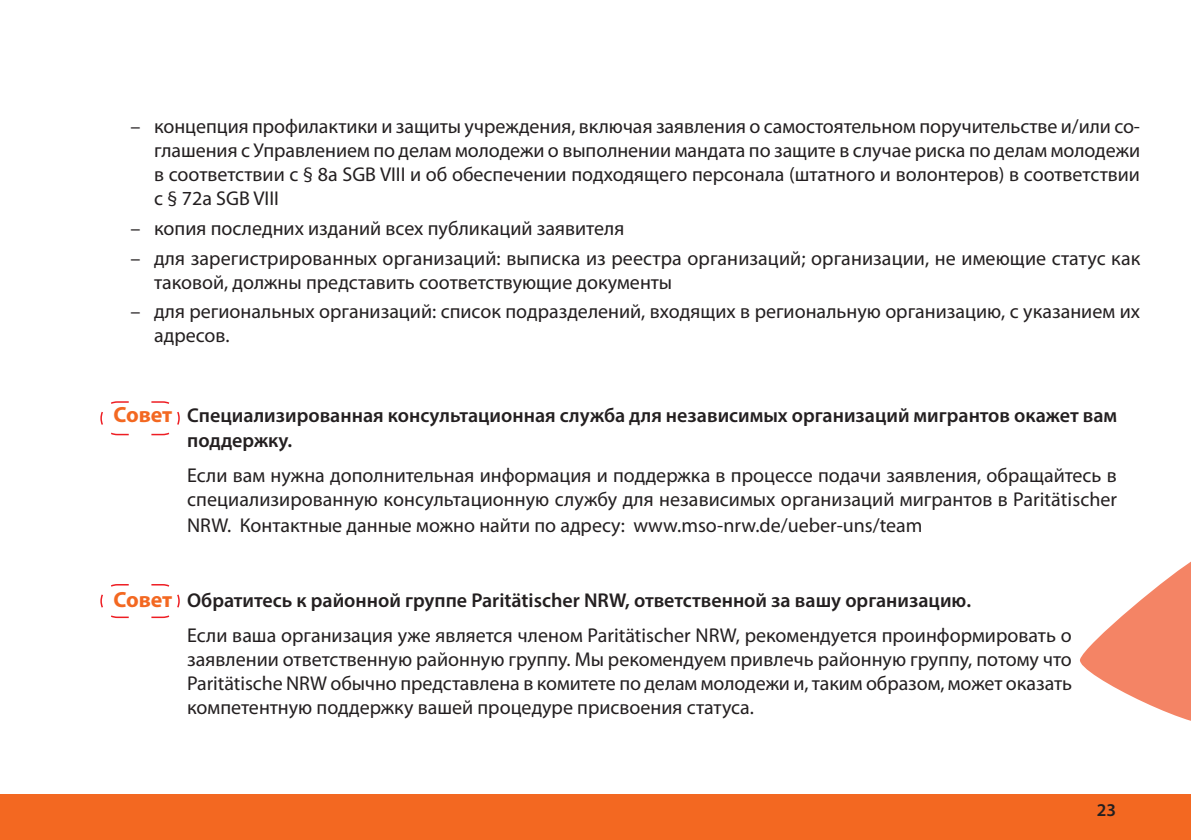
<style>
.page{position:relative;width:1191px;height:840px;background:#fff}
.page>*{position:absolute;margin:0;border:0;box-sizing:border-box;transform-origin:0 0}
.Fließtext_Aufzählung{font:20px/24px "Myriad Pro";color:#231f20}
.Fließtext{font:20px/24px "Myriad Pro";color:#231f20}
.Fließtext-2{font:600 20px/24px "Myriad Pro";color:#231f20}
.t1{font:600 18px "Myriad Pro";color:#231f20}
.s1{font-weight:700;font-size:22px;color:#f36821}
</style>
<div class="page">
<div style="left:0;top:794px;width:1191px;height:45px;background:#f36821"></div>
<svg style="left:100px;top:401px;width:80px;height:35px"></svg>
<svg style="left:100px;top:584px;width:80px;height:34px"></svg>
<svg style="left:1080px;top:561px;width:111px;height:160px"></svg>
<h1 class="Fließtext_Aufzählung" style="left:154px;top:114px;width:987px;text-align:justify;text-indent:-24px">– концепция профилактики и защиты учреждения, включая заявления о самостоятельном поручительстве и/или со&shy;глашения с Управлением по делам молодежи о выполнении мандата по защите в случае риска по делам молодежи в соответствии с § 8a SGB VIII и об обеспечении подходящего персонала (штатного и волонтеров) в соответствии с § 72a SGB VIII</h1>
<h1 class="Fließtext_Aufzählung" style="left:130px;top:216px;width:495px">– копия последних изданий всех публикаций заявителя</h1>
<h1 class="Fließtext_Aufzählung" style="left:154px;top:245px;width:988px;text-indent:-24px">– для зарегистрированных организаций: выписка из реестра организаций; организации, не имеющие статус как таковой, должны представить соответствующие документы</h1>
<h1 class="Fließtext_Aufzählung" style="left:154px;top:299px;width:987px;text-indent:-24px">– для региональных организаций: список подразделений, входящих в региональную организацию, с указанием их адресов.</h1>
<p class="Fließtext-2" style="left:187px;top:403px;width:931px;text-indent:-74px"><span class="s1">Совет</span> Специализированная консультационная служба для независимых организаций мигрантов окажет вам поддержку.</p>
<p class="Fließtext" style="left:187px;top:462px;width:931px">Если вам нужна дополнительная информация и поддержка в процессе подачи заявления, обращайтесь в специализированную консультационную службу для независимых организаций мигрантов в Paritätischer</p>
<p class="Fließtext" style="left:187px;top:513px;width:737px">NRW. Контактные данные можно найти по адресу: www.mso-nrw.de/ueber-uns/team</p>
<p class="Fließtext-2" style="left:113px;top:587px;width:859px"><span class="s1">Совет</span> Обратитесь к районной группе Paritätischer NRW, ответственной за вашу организацию.</p>
<p class="Fließtext" style="left:187px;top:622px;width:886px;text-align:justify">Если ваша организация уже является членом Paritätischer NRW, рекомендуется проинформировать о заявлении ответственную районную группу. Мы рекомендуем привлечь районную группу, потому что Paritätische NRW обычно представлена в комитете по делам молодежи и, таким образом, может оказать компетентную поддержку вашей процедуре присвоения статуса.</p>
<p class="t1" style="left:1096px;top:797px;width:21px">23</p>
</div>
